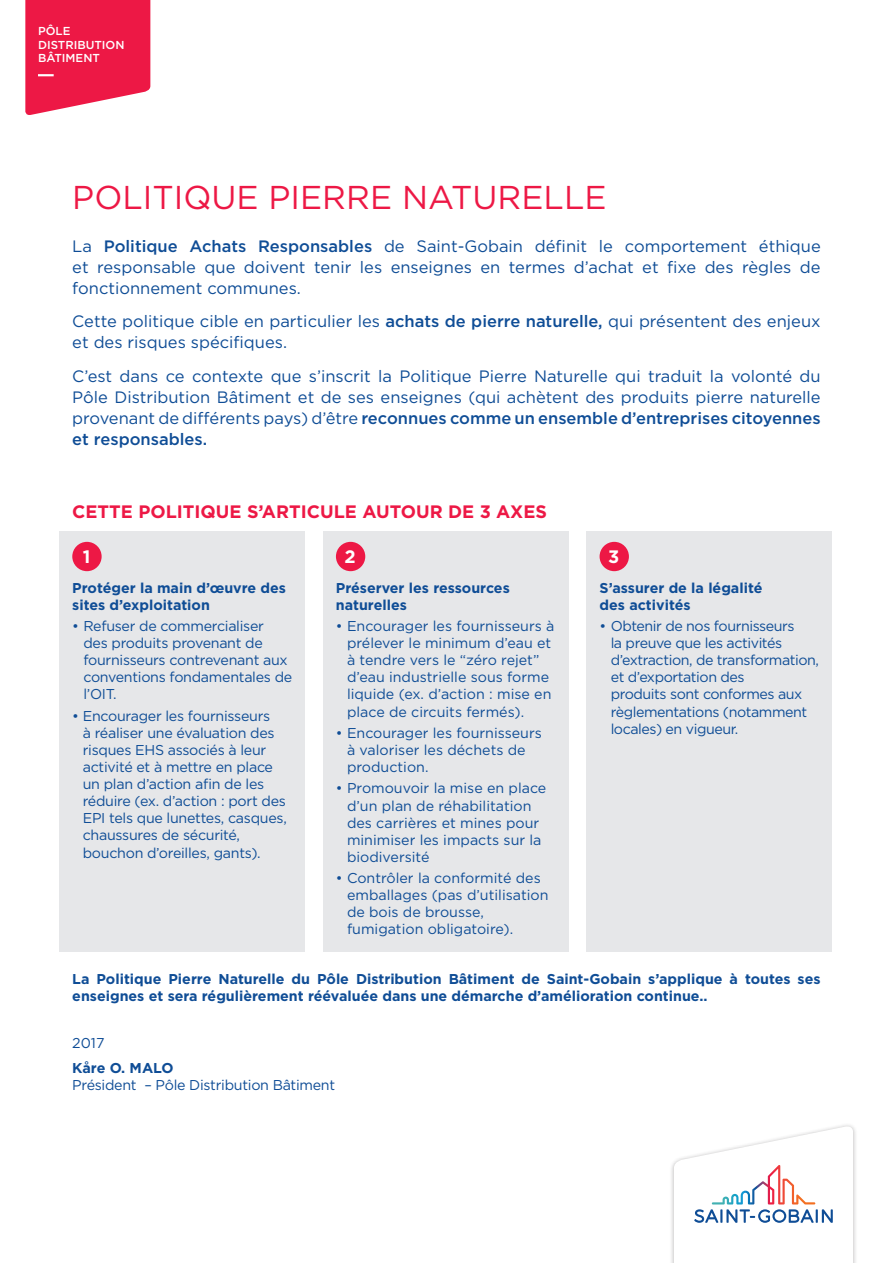
<style>
.page{position:relative;width:893px;height:1263px;background:#fff}
.page>*{position:absolute;margin:0;border:0;box-sizing:border-box;transform-origin:0 0}
.t1{font:33px "Gotham";color:#ed1845}
.t2{font:700 18px "Gotham";color:#ed1845}
.t3{font:700 18px "Gotham";color:#fff}
.t4{font:16.5px/21px "Gotham";color:#0f4d96;text-align:justify}
.t5{font:14.25px/17.1px "Gotham";letter-spacing:-.02em;color:#0f4d96}
.t6{font:14.25px/17.1px "Gotham";color:#0f4d96}
.t7{font:700 14.25px/17.1px "Gotham";color:#0f4d96}
.t8{font:500 11.55px/13.8px "Gotham";color:#fff}
.s1{font-weight:500}
</style>
<div class="page">
<div style="left:60px;top:531px;width:245px;height:420px;background:#e6e7e9"></div>
<div style="left:323px;top:531px;width:245px;height:420px;background:#e6e7e9"></div>
<div style="left:587px;top:531px;width:245px;height:420px;background:#e6e7e9"></div>
<div style="left:669px;top:1122px;width:189px;height:141px;background:#231f20;opacity:.3"></div>
<svg style="left:674px;top:1125px;width:179px;height:138px"></svg>
<div style="left:72px;top:542px;width:30px;height:29px;background:#ed1845;border-radius:50%"></div>
<div style="left:336px;top:542px;width:29px;height:29px;background:#ed1845;border-radius:50%"></div>
<div style="left:600px;top:542px;width:29px;height:29px;background:#ed1845;border-radius:50%"></div>
<svg style="left:25px;top:0;width:125px;height:115px;background:#ee3058"></svg>
<p class="t8" style="left:38px;top:24px;width:88px">PÔLE<br>DISTRIBUTION<br>BÂTIMENT</p>
<h1 class="t1" style="left:72px;top:176px;width:536px">POLITIQUE PIERRE NATURELLE</h1>
<p class="t4" style="left:72px;top:235px;width:750px">La <span class="s1">Politique Achats Responsables</span> de Saint-Gobain définit le comportement éthique et responsable que doivent tenir les enseignes en termes d’achat et fixe des règles de fonctionnement communes.</p>
<p class="t4" style="left:72px;top:311px;width:750px">Cette politique cible en particulier les <span class="s1">achats de pierre naturelle,</span> qui présentent des enjeux et des risques spécifiques.</p>
<p class="t4" style="left:72px;top:365px;width:750px">C’est dans ce contexte que s’inscrit la Politique Pierre Naturelle qui traduit la volonté du Pôle Distribution Bâtiment et de ses enseignes (qui achètent des produits pierre naturelle provenant de différents pays) d’être <span class="s1">reconnues comme un ensemble d’entreprises citoyennes et responsables.</span></p>
<p class="t2" style="left:72px;top:500px;width:476px">Cette politique s’articule autour de 3 axes</p>
<p class="t3" style="left:83px;top:544px;width:9px">1</p>
<p class="t7" style="left:72px;top:579px;width:215px">Protéger la main d’œuvre des sites d’exploitation</p>
<p class="t5" style="left:83px;top:617px;width:210px;text-indent:-11px">• Refuser de commercialiser<br>des produits provenant de fournisseurs contrevenant aux conventions fondamentales de l’OIT.</p>
<p class="t5" style="left:83px;top:707px;width:206px;text-indent:-11px">• Encourager les fournisseurs<br>à réaliser une évaluation des risques EHS associés à leur activité et à mettre en place un plan d’action afin de les réduire (ex. d’action : port des<br>EPI tels que lunettes, casques, chaussures de sécurité, bouchon d’oreilles, gants).</p>
<p class="t3" style="left:345px;top:544px;width:13px">2</p>
<p class="t7" style="left:336px;top:579px;width:175px">Préserver les ressources naturelles</p>
<p class="t6" style="left:347px;top:617px;width:209px;text-indent:-11px">• Encourager les fournisseurs à prélever le minimum d’eau et à tendre vers le “zéro rejet” d’eau industrielle sous forme liquide (ex. d’action : mise en place de circuits fermés).</p>
<p class="t6" style="left:347px;top:724px;width:196px;text-indent:-11px">• Encourager les fournisseurs à valoriser les déchets de production.</p>
<p class="t6" style="left:347px;top:779px;width:201px;text-indent:-11px">• Promouvoir la mise en place d’un plan de réhabilitation des carrières et mines pour minimiser les impacts sur la biodiversité</p>
<p class="t6" style="left:347px;top:869px;width:203px;text-indent:-11px">• Contrôler la conformité des emballages (pas d’utilisation de bois de brousse, fumigation obligatoire).</p>
<p class="t3" style="left:608px;top:544px;width:13px">3</p>
<p class="t7" style="left:600px;top:579px;width:164px">S’assurer de la légalité des activités</p>
<p class="t5" style="left:611px;top:617px;width:210px;text-indent:-11px">• Obtenir de nos fournisseurs<br>la preuve que les activités d’extraction, de transformation, et d’exportation des<br>produits sont conformes aux règlementations (notamment locales) en vigueur.</p>
<p class="t7" style="left:72px;top:970px;width:750px">La Politique Pierre Naturelle du Pôle Distribution Bâtiment de Saint-Gobain s’applique à toutes ses enseignes et sera régulièrement réévaluée dans une démarche d’amélioration continue..</p>
<p class="t5" style="left:72px;top:1034px;width:34px">2017</p>
<p class="t7" style="left:72px;top:1060px;width:81px">Kåre O. MALO</p>
<p class="t5" style="left:72px;top:1076px;width:264px">Président – Pôle Distribution Bâtiment</p>
</div>
